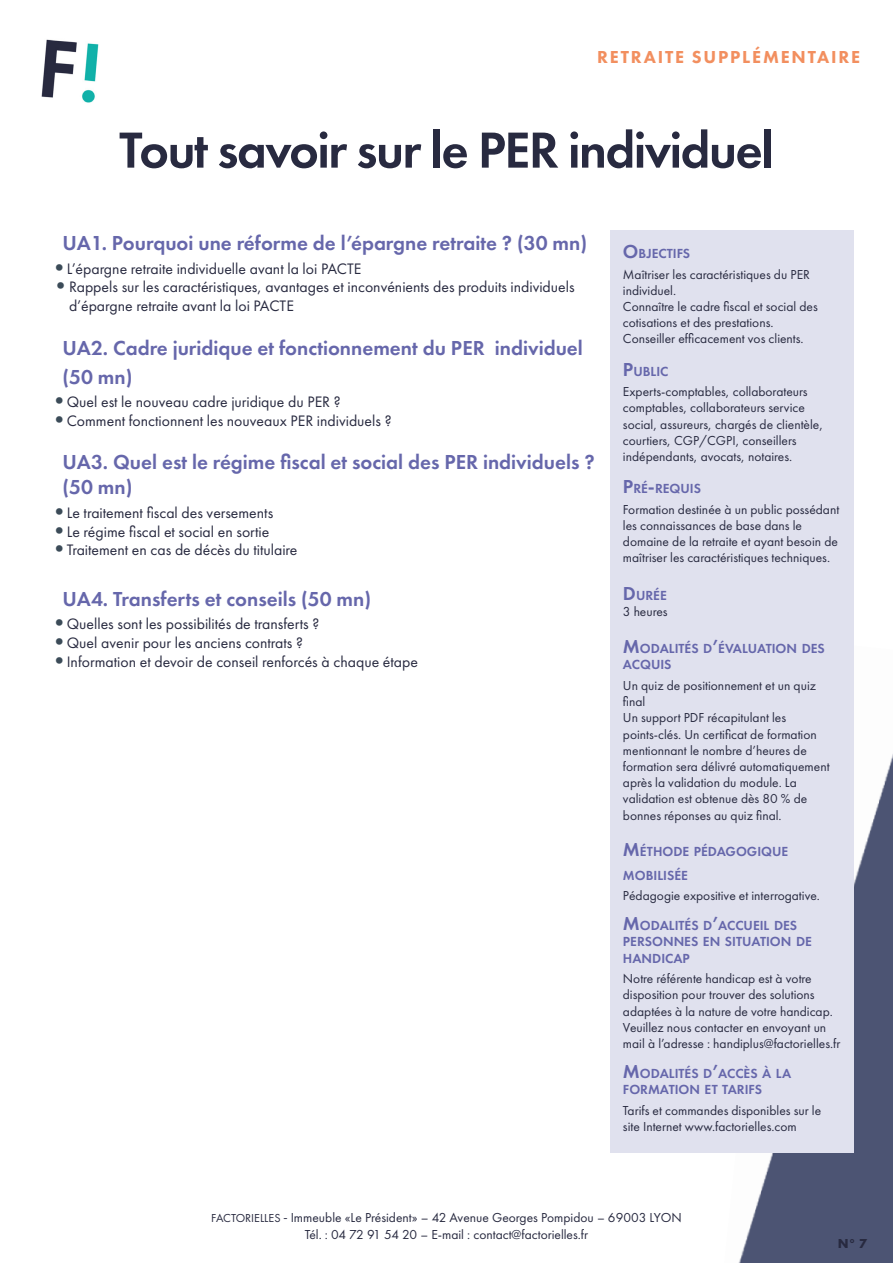
<style>
.page{position:relative;width:893px;height:1263px;background:#fff}
.page>*{position:absolute;margin:0;border:0;box-sizing:border-box;transform-origin:0 0}
.t1{font:600 52.5px "Futura PT";letter-spacing:-.03em;color:#282a40}
.t2{font:600 21px/29.4px "Futura PT";color:#6667ab}
.t3{font:800 18px "Futura PT";letter-spacing:.1em;color:#f28f5f}
.t4{font:15.75px/18.9px "Futura PT";color:#282a40}
.t5{font:600 13.65px/16.5px "Futura PT";color:#6667ab}
.t6{font:13.5px/16.2px "Futura PT";color:#282a40}
.t7{font:700 13.5px "Futura PT";color:#282a40}
.s1{font-family:"Calibri";font-size:21px;color:#3b4b58}
.s2{font-size:19.5px}
.s3{font-size:12px}
.s4{font-family:"Calibri"}
</style>
<div class="page">
<img style="left:738px;top:639px;width:155px;height:624px">
<img style="left:41px;top:39px;width:58px;height:64px">
<div style="left:610px;top:230px;width:243px;height:923px;background:#e0e1ee"></div>
<h3 class="t3" style="left:597px;top:46px;width:264px">RETRAITE SUPPLÉMENTAIRE</h3>
<h1 class="t1" style="left:119px;top:117px;width:656px">Tout savoir sur le PER individuel</h1>
<h2 class="t2" style="left:63px;top:228px;width:526px">UA1. Pourquoi une réforme de l’épargne retraite ? (30 mn)</h2>
<p class="t4" style="left:54px;top:259px;width:309px"><span class="s1">•</span>L’épargne retraite individuelle avant la loi PACTE</p>
<p class="t4" style="left:69px;top:278px;width:507px;text-indent:-14px"><span class="s1">•</span> Rappels sur les caractéristiques, avantages et inconvénients des produits individuels d’épargne retraite avant la loi PACTE</p>
<h2 class="t2" style="left:63px;top:333px;width:522px">UA2. Cadre juridique et fonctionnement du PER individuel (50 mn)</h2>
<p class="t4" style="left:54px;top:392px;width:288px"><span class="s1">•</span>Quel est le nouveau cadre juridique du PER ?</p>
<p class="t4" style="left:54px;top:411px;width:339px"><span class="s1">•</span>Comment fonctionnent les nouveaux PER individuels ?</p>
<h2 class="t2" style="left:63px;top:449px;width:534px;line-height:25.2px">UA3. Quel est le régime fiscal et social des PER individuels ? (50 mn)</h2>
<p class="t4" style="left:54px;top:503px;width:221px"><span class="s1">•</span>Le traitement fiscal des versements</p>
<p class="t4" style="left:54px;top:522px;width:217px"><span class="s1">•</span>Le régime fiscal et social en sortie</p>
<p class="t4" style="left:54px;top:541px;width:245px"><span class="s1">•</span>Traitement en cas de décès du titulaire</p>
<h2 class="t2" style="left:63px;top:584px;width:310px">UA4. Transferts et conseils (50 mn)</h2>
<p class="t4" style="left:54px;top:614px;width:267px"><span class="s1">•</span>Quelles sont les possibilités de transferts ?</p>
<p class="t4" style="left:54px;top:633px;width:250px"><span class="s1">•</span>Quel avenir pour les anciens contrats ?</p>
<p class="t4" style="left:54px;top:652px;width:365px"><span class="s1">•</span>Information et devoir de conseil renforcés à chaque étape</p>
<p class="t5" style="left:623px;top:245px;width:69px"><span class="s2">O</span>BJECTIFS</p>
<p class="t6" style="left:623px;top:266px;width:196px">Maîtriser les caractéristiques du PER individuel.<br>Connaître le cadre fiscal et social des cotisations et des prestations.<br>Conseiller efficacement vos clients.</p>
<p class="t5" style="left:623px;top:363px;width:47px"><span class="s2">P</span>UBLIC</p>
<p class="t6" style="left:623px;top:384px;width:202px">Experts-comptables, collaborateurs comptables, collaborateurs service social, assureurs, chargés de clientèle, courtiers, CGP/CGPI, conseillers indépendants, avocats, notaires.</p>
<p class="t5" style="left:623px;top:480px;width:80px"><span class="s2">P</span>RÉ<span class="s2">-</span>REQUIS</p>
<p class="t6" style="left:623px;top:501px;width:218px">Formation destinée à un public possédant les connaissances de base dans le domaine de la retraite et ayant besoin de maîtriser les caractéristiques techniques.</p>
<p class="t5" style="left:623px;top:587px;width:45px"><span class="s2">D</span>URÉE</p>
<p class="t6" style="left:623px;top:603px;width:46px">3 heures</p>
<p class="t5" style="left:623px;top:640px;width:203px"><span class="s2">M</span>ODALITÉS D<span class="s2">’</span>ÉVALUATION DES<br>ACQUIS</p>
<p class="t6" style="left:623px;top:677px;width:208px">Un quiz de positionnement et un quiz final<br>Un support PDF récapitulant les points-clés. Un certificat de formation mentionnant le nombre d’heures de formation sera délivré automatiquement après la validation du module. La validation est obtenue dès 80 % de bonnes réponses au quiz final.</p>
<p class="t5" style="left:623px;top:840px;width:167px;line-height:23.4px"><span class="s2">M</span>ÉTHODE PÉDAGOGIQUE<br>MOBILISÉE</p>
<p class="t6" style="left:623px;top:887px;width:198px">Pédagogie expositive et interrogative.</p>
<p class="t5" style="left:623px;top:917px;width:190px"><span class="s2">M</span>ODALITÉS D<span class="s2">’</span>ACCUEIL DES<br>PERSONNES EN SITUATION DE<br>HANDICAP</p>
<p class="t6" style="left:623px;top:970px;width:219px">Notre référente handicap est à votre disposition pour trouver des solutions adaptées à la nature de votre handicap.<br>Veuillez nous contacter en envoyant un mail à l’adresse : handiplus@factorielles.fr</p>
<p class="t5" style="left:623px;top:1065px;width:170px"><span class="s2">M</span>ODALITÉS D<span class="s2">’</span>ACCÈS À LA<br>FORMATION ET TARIFS</p>
<p class="t6" style="left:623px;top:1102px;width:200px">Tarifs et commandes disponibles sur le site Internet www.factorielles.com</p>
<p class="t6" style="left:211px;top:1209px;width:472px;text-align:center"><span class="s3">FACTORIELLES</span> <span class="s4">-</span> Immeuble «Le Président» – 42 Avenue Georges Pompidou – 69003 LYON<br>Tél. : 04 72 91 54 20 – E-mail : contact@factorielles.fr</p>
<p class="t7" style="left:838px;top:1234px;width:30px">N° 7</p>
</div>
